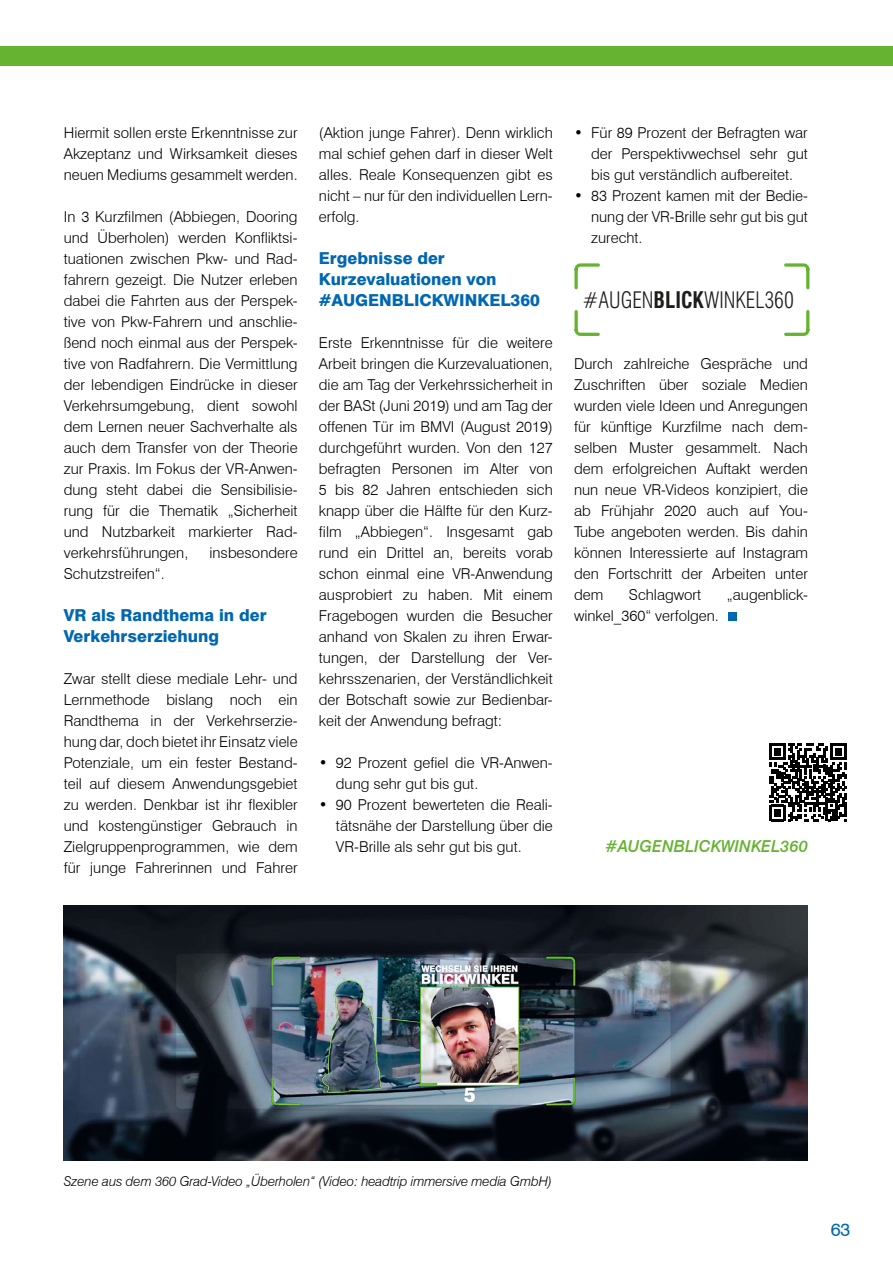
<style>
.page{position:relative;width:893px;height:1263px;background:#fff}
.page>*{position:absolute;margin:0;border:0;box-sizing:border-box;transform-origin:0 0}
.t1{font:300 condensed 22.35px "Swiss 721 BT";color:#1d1e1c;scale:.94 1}
.t2{font:18px "Swiss 721 BT";color:#0067b1}
.t3{font:800 16.5px/21px "Swiss 721 BT";color:#0067b1}
.t4{font:italic 500 16.5px "Swiss 721 BT";color:#65b32e}
.t5{font:300 15px/21px "Swiss 721 BT";color:#000;text-align:justify}
.t6{font:italic 300 13.5px "Swiss 721 BT";letter-spacing:-.01em;color:#000}
.s1{font-weight:700}
</style>
<div class="page">
<div style="left:0;top:47px;width:893px;height:19px;background:#65b32e"></div>
<svg style="left:574px;top:263px;width:235px;height:73px"></svg>
<div style="left:728px;top:612px;width:8px;height:9px;background:#0067b1"></div>
<img style="left:64px;top:906px;width:744px;height:255px">
<svg style="left:769px;top:744px;width:78px;height:77px"></svg>
<p class="t5" style="left:64px;top:122px;width:235px">Hiermit sollen erste Erkenntnisse zur Akzeptanz und Wirksamkeit dieses neuen Mediums gesammelt werden.</p>
<p class="t5" style="left:64px;top:206px;width:235px">In 3 Kurzfilmen (Abbiegen, Dooring und Überholen) werden Konfliktsi&shy;tuationen zwischen Pkw- und Rad&shy;fahrern gezeigt. Die Nutzer erleben dabei die Fahrten aus der Perspek&shy;tive von Pkw-Fahrern und anschlie&shy;ßend noch einmal aus der Perspek&shy;tive von Radfahrern. Die Vermittlung der lebendigen Eindrücke in dieser Verkehrsumgebung, dient sowohl dem Lernen neuer Sachverhalte als auch dem Transfer von der Theorie zur Praxis. Im Fokus der VR-Anwen&shy;dung steht dabei die Sensibilisie&shy;rung für die Thematik „Sicherheit und Nutzbarkeit markierter Rad&shy;verkehrsführungen,</p>
<p class="t5" style="left:209px;top:542px;width:90px">insbesondere</p>
<p class="t5" style="left:64px;top:563px;width:103px">Schutzstreifen“.</p>
<h3 class="t3" style="left:64px;top:605px;width:204px">VR als Randthema in der<br>Verkehrserziehung</h3>
<p class="t5" style="left:64px;top:668px;width:235px">Zwar stellt diese mediale Lehr- und Lernmethode bislang noch ein Randthema in der Verkehrserzie&shy;hung dar, doch bietet ihr Einsatz viele Potenziale, um ein fester Bestand&shy;teil auf diesem Anwendungsgebiet zu werden. Denkbar ist ihr flexibler und kostengünstiger Gebrauch in Zielgruppenprogrammen, wie dem für junge Fahrerinnen und Fahrer</p>
<p class="t5" style="left:319px;top:122px;width:235px">(Aktion junge Fahrer). Denn wirklich mal schief gehen darf in dieser Welt alles. Reale Konsequenzen gibt es nicht – nur für den individuellen Lern&shy;erfolg.</p>
<h3 class="t3" style="left:319px;top:248px;width:222px">Ergebnisse der<br>Kurzevaluationen von #AUGENBLICKWINKEL360</h3>
<p class="t5" style="left:319px;top:332px;width:235px">Erste Erkenntnisse für die weitere Arbeit bringen die Kurzevaluationen, die am Tag der Verkehrssicherheit in der BASt (Juni 2019) und am Tag der offenen Tür im BMVI (August 2019) durchgeführt wurden. Von den 127 befragten Personen im Alter von 5 bis 82 Jahren entschieden sich knapp über die Hälfte für den Kurz&shy;film „Abbiegen“. Insgesamt gab rund ein Drittel an, bereits vorab schon einmal eine VR-Anwendung ausprobiert zu haben. Mit einem Fragebogen wurden die Besucher anhand von Skalen zu ihren Erwar&shy;tungen, der Darstellung der Ver&shy;kehrsszenarien, der Verständlichkeit der Botschaft sowie zur Bedienbar&shy;keit der Anwendung befragt:</p>
<p class="t5" style="left:336px;top:752px;width:218px;text-indent:-17px">• 92 Prozent gefiel die VR-Anwen&shy;dung sehr gut bis gut.</p>
<p class="t5" style="left:336px;top:794px;width:218px;text-indent:-17px">• 90 Prozent bewerteten die Reali&shy;tätsnähe der Darstellung über die VR-Brille als sehr gut bis gut.</p>
<p class="t5" style="left:591px;top:122px;width:218px;text-indent:-17px">• Für 89 Prozent der Befragten war der Perspektivwechsel sehr gut bis gut verständlich aufbereitet.</p>
<p class="t5" style="left:591px;top:185px;width:218px;text-indent:-17px">• 83 Prozent kamen mit der Bedie&shy;nung der VR-Brille sehr gut bis gut zurecht.</p>
<p class="t1" style="left:582px;top:286px;width:227px">#AUGEN<span class="s1">BLICK</span>WINKEL360</p>
<p class="t5" style="left:574px;top:353px;width:235px">Durch zahlreiche Gespräche und Zuschriften über soziale Medien wurden viele Ideen und Anregungen für künftige Kurzfilme nach dem&shy;selben Muster gesammelt. Nach dem erfolgreichen Auftakt werden nun neue VR-Videos konzipiert, die ab Frühjahr 2020 auch auf You-Tube angeboten werden. Bis dahin können Interessierte auf Instagram den Fortschritt der Arbeiten unter dem</p>
<p class="t5" style="left:629px;top:584px;width:74px">Schlagwort</p>
<p class="t5" style="left:727px;top:584px;width:83px">„augenblick-</p>
<p class="t5" style="left:574px;top:605px;width:146px">winkel_360“ verfolgen.</p>
<p class="t4" style="left:605px;top:836px;width:204px">#AUGENBLICKWINKEL360</p>
<p class="t6" style="left:64px;top:1173px;width:490px">Szene aus dem 360 Grad-Video „Überholen“ (Video: headtrip immersive media GmbH)</p>
<p class="t2" style="left:831px;top:1217px;width:21px">63</p>
</div>
